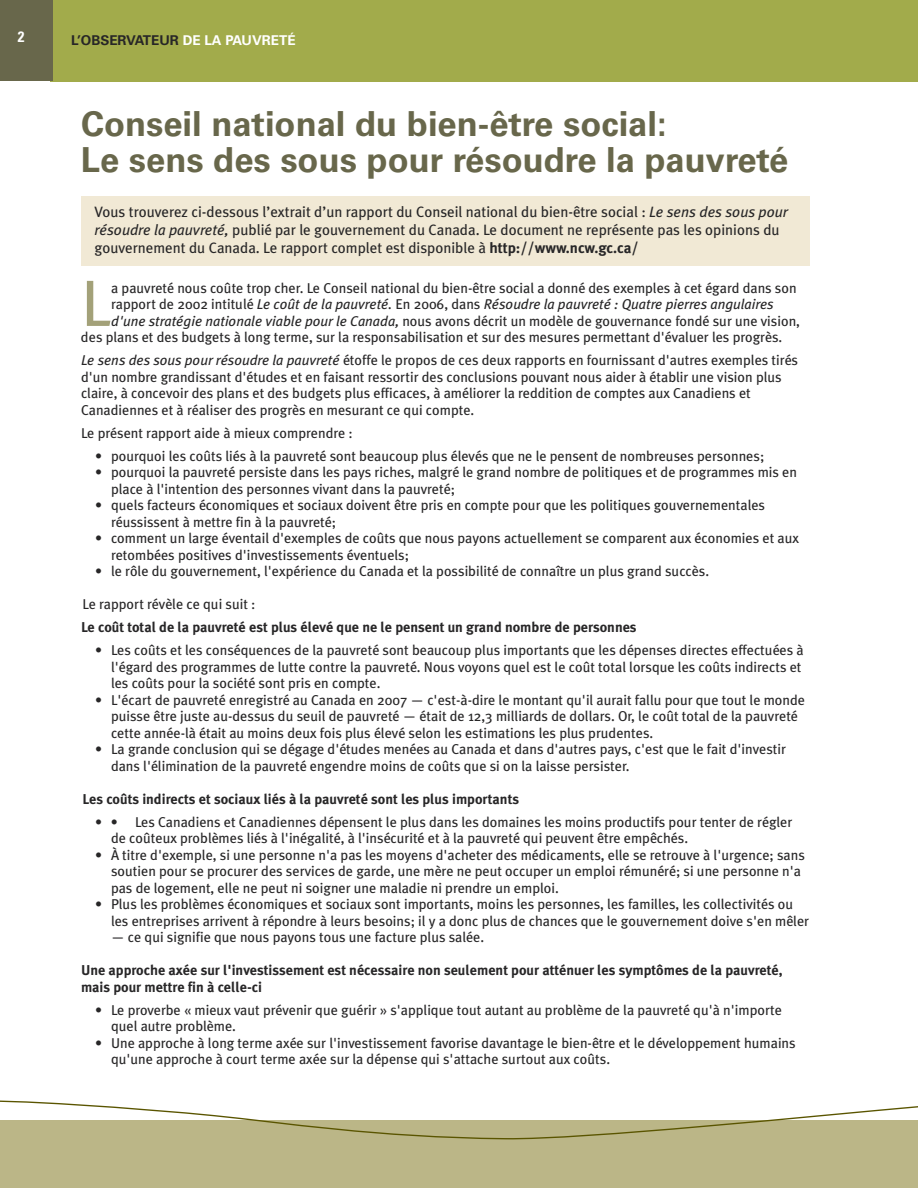
<style>
.page{position:relative;width:918px;height:1188px;background:#fff}
.page>*{position:absolute;margin:0;border:0;box-sizing:border-box;transform-origin:0 0}
.t1{font:65.4px "Meta Plus";color:#a3a179}
.t2{font:700 34.5px/36px "Univers LT Std";color:#68674b}
.t3{font:15px/18px "Meta Plus";color:#272627}
.t4{font:700 condensed 15px "Univers LT Std";color:#fff}
.t5{font:14.25px/16.5px "Meta Plus";color:#272627}
.t6{font:700 14.25px/16.5px "Meta Plus";color:#272627}
.t7{font:italic 14.25px "Meta Plus";color:#272627}
.t8{font:700 13.5px "Univers LT Std";color:#272627}
.s1{color:#fff}
.s2{font-style:italic}
.s3{font-weight:700}
.s4{font-style:normal}
</style>
<div class="page">
<div style="left:81px;top:196px;width:729px;height:70px;background:#f1e9d5"></div>
<div style="left:50px;top:0;width:868px;height:81px;background:#a2ab4b"></div>
<div style="left:0;top:0;width:53px;height:81px;background:#68674b"></div>
<div style="left:0;top:1121px;width:918px;height:67px;background:#bbb687"></div>
<svg style="left:0;top:1100px;width:918px;height:40px"></svg>
<p class="t4" style="left:18px;top:31px;width:8px">2</p>
<p class="t8" style="left:71px;top:35px;width:226px">L’OBSERVATEUR <span class="s1">DE LA PAUVRETÉ</span></p>
<h2 class="t2" style="left:81px;top:109px;width:709px">Conseil national du bien-être social:<br>Le sens des sous pour résoudre la pauvreté</h2>
<p class="t3" style="left:94px;top:203px;width:695px">Vous trouverez ci-dessous l’extrait d’un rapport du Conseil national du bien-être social : <span class="s2">Le sens des sous pour résoudre la pauvreté,</span> publié par le gouvernement du Canada. Le document ne représente pas les opinions du gouvernement du Canada. Le rapport complet est disponible à <span class="s3">http://www.ncw.gc.ca/</span></p>
<h1 class="t1" style="left:81px;top:265px;width:32px">L</h1>
<p class="t5" style="left:111px;top:280px;width:687px">a pauvreté nous coûte trop cher. Le Conseil national du bien-être social a donné des exemples à cet égard dans son</p>
<p class="t7" style="left:111px;top:296px;width:664px"><span class="s4">rapport de 2002 intitulé</span> Le coût de la pauvreté. <span class="s4">En 2006, dans</span> Résoudre la pauvreté : Quatre pierres angulaires</p>
<p class="t5" style="left:111px;top:313px;width:690px"><span class="s2">d'une stratégie nationale viable pour le Canada,</span> nous avons décrit un modèle de gouvernance fondé sur une vision,</p>
<p class="t5" style="left:81px;top:329px;width:703px">des plans et des budgets à long terme, sur la responsabilisation et sur des mesures permettant d'évaluer les progrès.</p>
<p class="t5" style="left:81px;top:352px;width:719px"><span class="s2">Le sens des sous pour résoudre la pauvreté</span> étoffe le propos de ces deux rapports en fournissant d'autres exemples tirés d'un nombre grandissant d'études et en faisant ressortir des conclusions pouvant nous aider à établir une vision plus claire, à concevoir des plans et des budgets plus efficaces, à améliorer la reddition de comptes aux Canadiens et Canadiennes et à réaliser des progrès en mesurant ce qui compte.</p>
<p class="t5" style="left:81px;top:425px;width:273px">Le présent rapport aide à mieux comprendre :</p>
<p class="t5" style="left:95px;top:448px;width:671px">• pourquoi les coûts liés à la pauvreté sont beaucoup plus élevés que ne le pensent de nombreuses personnes;</p>
<p class="t5" style="left:111px;top:464px;width:688px;text-indent:-16px">• pourquoi la pauvreté persiste dans les pays riches, malgré le grand nombre de politiques et de programmes mis en place à l'intention des personnes vivant dans la pauvreté;</p>
<p class="t5" style="left:111px;top:497px;width:656px;text-indent:-16px">• quels facteurs économiques et sociaux doivent être pris en compte pour que les politiques gouvernementales réussissent à mettre fin à la pauvreté;</p>
<p class="t5" style="left:111px;top:530px;width:690px;text-indent:-16px">• comment un large éventail d'exemples de coûts que nous payons actuellement se comparent aux économies et aux retombées positives d'investissements éventuels;</p>
<p class="t5" style="left:95px;top:563px;width:615px">• le rôle du gouvernement, l'expérience du Canada et la possibilité de connaître un plus grand succès.</p>
<p class="t5" style="left:83px;top:596px;width:175px">Le rapport révèle ce qui suit :</p>
<p class="t6" style="left:81px;top:619px;width:557px">Le coût total de la pauvreté est plus élevé que ne le pensent un grand nombre de personnes</p>
<p class="t5" style="left:111px;top:642px;width:694px;text-indent:-16px">• Les coûts et les conséquences de la pauvreté sont beaucoup plus importants que les dépenses directes effectuées à l'égard des programmes de lutte contre la pauvreté. Nous voyons quel est le coût total lorsque les coûts indirects et les coûts pour la société sont pris en compte.</p>
<p class="t5" style="left:111px;top:692px;width:696px;text-indent:-16px">• L'écart de pauvreté enregistré au Canada en 2007 — c'est-à-dire le montant qu'il aurait fallu pour que tout le monde puisse être juste au-dessus du seuil de pauvreté — était de 12,3 milliards de dollars. Or, le coût total de la pauvreté cette année-là était au moins deux fois plus élevé selon les estimations les plus prudentes.</p>
<p class="t5" style="left:111px;top:741px;width:676px;text-indent:-16px">• La grande conclusion qui se dégage d'études menées au Canada et dans d'autres pays, c'est que le fait d'investir dans l'élimination de la pauvreté engendre moins de coûts que si on la laisse persister.</p>
<p class="t6" style="left:83px;top:791px;width:438px">Les coûts indirects et sociaux liés à la pauvreté sont les plus importants</p>
<p class="t5" style="left:111px;top:814px;width:683px;text-indent:-16px">• • Les Canadiens et Canadiennes dépensent le plus dans les domaines les moins productifs pour tenter de régler de coûteux problèmes liés à l'inégalité, à l'insécurité et à la pauvreté qui peuvent être empêchés.</p>
<p class="t5" style="left:111px;top:847px;width:695px;text-indent:-16px">• À titre d'exemple, si une personne n'a pas les moyens d'acheter des médicaments, elle se retrouve à l'urgence; sans soutien pour se procurer des services de garde, une mère ne peut occuper un emploi rémunéré; si une personne n'a pas de logement, elle ne peut ni soigner une maladie ni prendre un emploi.</p>
<p class="t5" style="left:111px;top:896px;width:700px;text-indent:-16px">• Plus les problèmes économiques et sociaux sont importants, moins les personnes, les familles, les collectivités ou les entreprises arrivent à répondre à leurs besoins; il y a donc plus de chances que le gouvernement doive s'en mêler</p>
<p class="t5" style="left:111px;top:929px;width:375px">— ce qui signifie que nous payons tous une facture plus salée.</p>
<p class="t6" style="left:81px;top:962px;width:703px">Une approche axée sur l'investissement est nécessaire non seulement pour atténuer les symptômes de la pauvreté, mais pour mettre fin à celle-ci</p>
<p class="t5" style="left:111px;top:1002px;width:673px;text-indent:-16px">• Le proverbe « mieux vaut prévenir que guérir » s'applique tout autant au problème de la pauvreté qu'à n'importe quel autre problème.</p>
<p class="t5" style="left:111px;top:1035px;width:686px;text-indent:-16px">• Une approche à long terme axée sur l'investissement favorise davantage le bien-être et le développement humains qu'une approche à court terme axée sur la dépense qui s'attache surtout aux coûts.</p>
</div>
